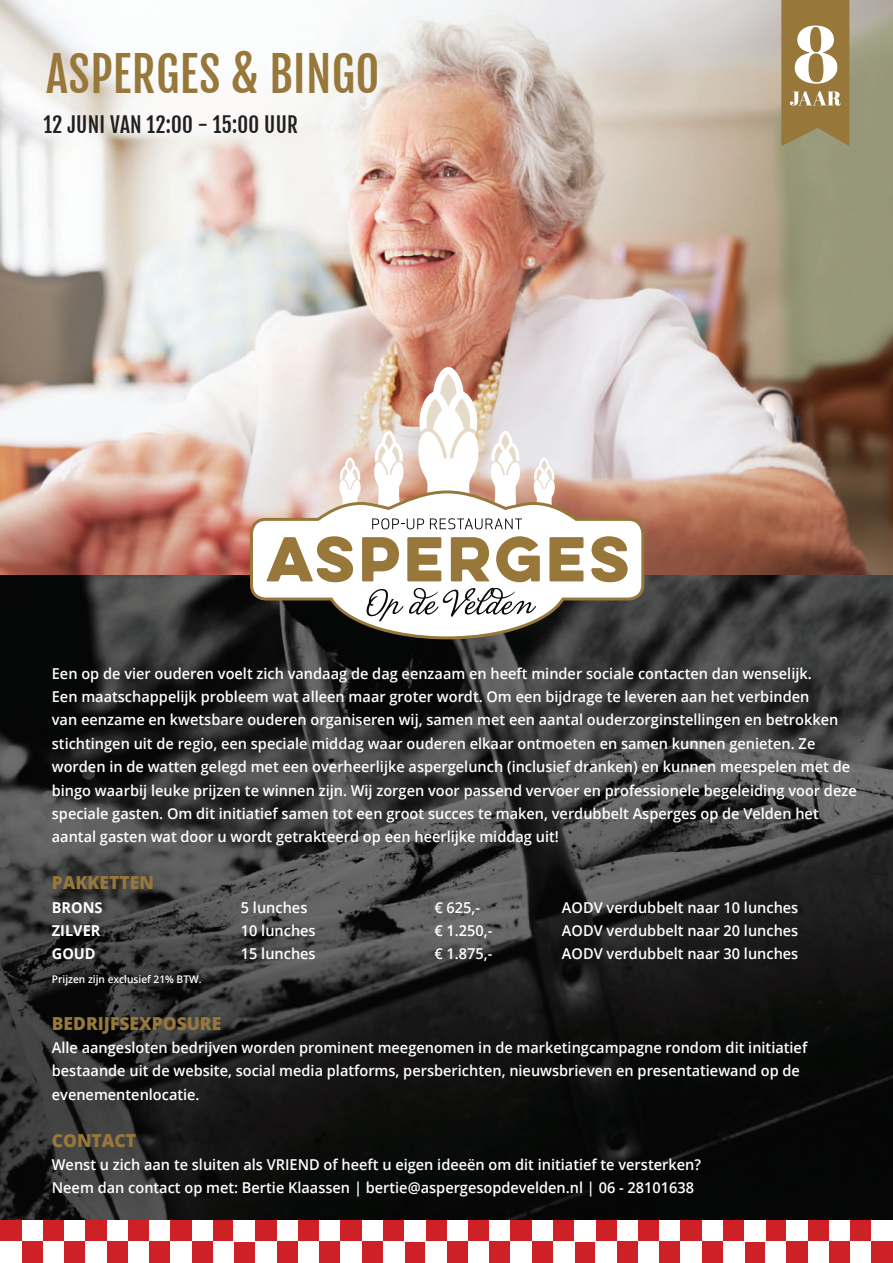
<style>
.page{position:relative;width:893px;height:1263px;background:#fff}
.page>*{position:absolute;margin:0;border:0;box-sizing:border-box;transform-origin:0 0}
.t1{font:47.4px "Fjalla One";letter-spacing:.01em;color:#98773b}
.t2{font:21px "Fjalla One";letter-spacing:.01em;color:#231f20}
.t3{font:800 18px "Open Sans";color:#98773b}
.t4{font:600 15px/23.4px "Open Sans";color:#fff}
.t5{font:700 15px "Open Sans";color:#fff}
.t6{font:600 10.5px "Open Sans";color:#fff}
</style>
<div class="page">
<img style="left:0;top:574px;width:893px;height:646px">
<img style="left:0;top:0;width:893px;height:574px">
<svg style="left:251px;top:367px;width:392px;height:125px"></svg>
<svg style="left:248px;top:492px;width:398px;height:149px"></svg>
<svg style="left:266px;top:536px;width:362px;height:46px"></svg>
<svg style="left:367px;top:589px;width:36px;height:32px"></svg>
<svg style="left:409px;top:588px;width:127px;height:29px"></svg>
<svg style="left:372px;top:518px;width:52px;height:11px"></svg>
<svg style="left:430px;top:518px;width:92px;height:11px"></svg>
<svg style="left:781px;top:0;width:68px;height:146px;background:#a88f5f"></svg>
<div style="left:212px;top:1220px;width:22px;height:21px;background:#ce2027"></div>
<div style="left:234px;top:1241px;width:21px;height:22px;background:#ce2027"></div>
<div style="left:170px;top:1220px;width:21px;height:21px;background:#ce2027"></div>
<div style="left:191px;top:1241px;width:21px;height:22px;background:#ce2027"></div>
<div style="left:297px;top:1220px;width:22px;height:21px;background:#ce2027"></div>
<div style="left:127px;top:1220px;width:22px;height:21px;background:#ce2027"></div>
<div style="left:42px;top:1220px;width:22px;height:21px;background:#ce2027"></div>
<div style="left:149px;top:1241px;width:21px;height:22px;background:#ce2027"></div>
<div style="left:64px;top:1241px;width:21px;height:22px;background:#ce2027"></div>
<div style="left:255px;top:1220px;width:21px;height:21px;background:#ce2027"></div>
<div style="left:276px;top:1241px;width:21px;height:22px;background:#ce2027"></div>
<div style="left:319px;top:1241px;width:21px;height:22px;background:#ce2027"></div>
<div style="left:85px;top:1220px;width:21px;height:21px;background:#ce2027"></div>
<div style="left:0;top:1220px;width:21px;height:21px;background:#ce2027"></div>
<div style="left:106px;top:1241px;width:21px;height:22px;background:#ce2027"></div>
<div style="left:21px;top:1241px;width:21px;height:22px;background:#ce2027"></div>
<div style="left:596px;top:1220px;width:21px;height:21px;background:#ce2027"></div>
<div style="left:574px;top:1241px;width:22px;height:22px;background:#ce2027"></div>
<div style="left:426px;top:1220px;width:21px;height:21px;background:#ce2027"></div>
<div style="left:405px;top:1241px;width:21px;height:22px;background:#ce2027"></div>
<div style="left:766px;top:1220px;width:21px;height:21px;background:#ce2027"></div>
<div style="left:744px;top:1241px;width:22px;height:22px;background:#ce2027"></div>
<div style="left:638px;top:1220px;width:21px;height:21px;background:#ce2027"></div>
<div style="left:617px;top:1241px;width:21px;height:22px;background:#ce2027"></div>
<div style="left:468px;top:1220px;width:22px;height:21px;background:#ce2027"></div>
<div style="left:447px;top:1241px;width:21px;height:22px;background:#ce2027"></div>
<div style="left:808px;top:1220px;width:21px;height:21px;background:#ce2027"></div>
<div style="left:787px;top:1241px;width:21px;height:22px;background:#ce2027"></div>
<div style="left:340px;top:1220px;width:22px;height:21px;background:#ce2027"></div>
<div style="left:681px;top:1220px;width:21px;height:21px;background:#ce2027"></div>
<div style="left:659px;top:1241px;width:22px;height:22px;background:#ce2027"></div>
<div style="left:511px;top:1220px;width:21px;height:21px;background:#ce2027"></div>
<div style="left:490px;top:1241px;width:21px;height:22px;background:#ce2027"></div>
<div style="left:850px;top:1220px;width:22px;height:21px;background:#ce2027"></div>
<div style="left:829px;top:1241px;width:21px;height:22px;background:#ce2027"></div>
<div style="left:383px;top:1220px;width:22px;height:21px;background:#ce2027"></div>
<div style="left:362px;top:1241px;width:21px;height:22px;background:#ce2027"></div>
<div style="left:723px;top:1220px;width:21px;height:21px;background:#ce2027"></div>
<div style="left:702px;top:1241px;width:21px;height:22px;background:#ce2027"></div>
<div style="left:553px;top:1220px;width:21px;height:21px;background:#ce2027"></div>
<div style="left:532px;top:1241px;width:21px;height:22px;background:#ce2027"></div>
<div style="left:872px;top:1241px;width:21px;height:22px;background:#ce2027"></div>
<h1 class="t1" style="left:46px;top:45px;width:335px">ASPERGES &amp; BINGO</h1>
<h2 class="t2" style="left:44px;top:112px;width:256px">12 JUNI VAN 12:00 - 15:00 UUR</h2>
<p class="t4" style="left:52px;top:661px;width:806px">Een op de vier ouderen voelt zich vandaag de dag eenzaam en heeft minder sociale contacten dan wenselijk.<br>Een maatschappelijk probleem wat alleen maar groter wordt. Om een bijdrage te leveren aan het verbinden<br>van eenzame en kwetsbare ouderen organiseren wij, samen met een aantal ouderzorginstellingen en betrokken stichtingen uit de regio, een speciale middag waar ouderen elkaar ontmoeten en samen kunnen genieten. Ze worden in de watten gelegd met een overheerlijke aspergelunch (inclusief dranken) en kunnen meespelen met de bingo waarbij leuke prijzen te winnen zijn. Wij zorgen voor passend vervoer en professionele begeleiding voor deze speciale gasten. Om dit initiatief samen tot een groot succes te maken, verdubbelt Asperges op de Velden het aantal gasten wat door u wordt getrakteerd op een heerlijke middag uit!</p>
<p class="t3" style="left:52px;top:869px;width:104px">PAKKETTEN</p>
<p class="t5" style="left:52px;top:896px;width:52px">BRONS</p>
<p class="t4" style="left:241px;top:895px;width:68px">5 lunches</p>
<p class="t4" style="left:434px;top:895px;width:47px">€ 625,-</p>
<p class="t4" style="left:562px;top:895px;width:238px">AODV verdubbelt naar 10 lunches</p>
<p class="t5" style="left:52px;top:920px;width:50px">ZILVER</p>
<p class="t4" style="left:241px;top:918px;width:76px">10 lunches</p>
<p class="t4" style="left:434px;top:918px;width:60px">€ 1.250,-</p>
<p class="t4" style="left:562px;top:918px;width:238px">AODV verdubbelt naar 20 lunches</p>
<p class="t5" style="left:52px;top:943px;width:45px">GOUD</p>
<p class="t4" style="left:241px;top:942px;width:76px">15 lunches</p>
<p class="t4" style="left:434px;top:942px;width:60px">€ 1.875,-</p>
<p class="t4" style="left:562px;top:942px;width:238px">AODV verdubbelt naar 30 lunches</p>
<p class="t6" style="left:52px;top:972px;width:151px">Prijzen zijn exclusief 21% BTW.</p>
<p class="t3" style="left:52px;top:1009px;width:171px">BEDRIJFSEXPOSURE</p>
<p class="t4" style="left:52px;top:1035px;width:757px">Alle aangesloten bedrijven worden prominent meegenomen in de marketingcampagne rondom dit initiatief bestaande uit de website, social media platforms, persberichten, nieuwsbrieven en presentatiewand op de evenementenlocatie.</p>
<p class="t3" style="left:52px;top:1126px;width:86px">CONTACT</p>
<p class="t4" style="left:52px;top:1152px;width:650px">Wenst u zich aan te sluiten als VRIEND of heeft u eigen ideeën om dit initiatief te versterken?<br>Neem dan contact op met: Bertie Klaassen | bertie@aspergesopdevelden.nl | 06 - 28101638</p>
</div>
